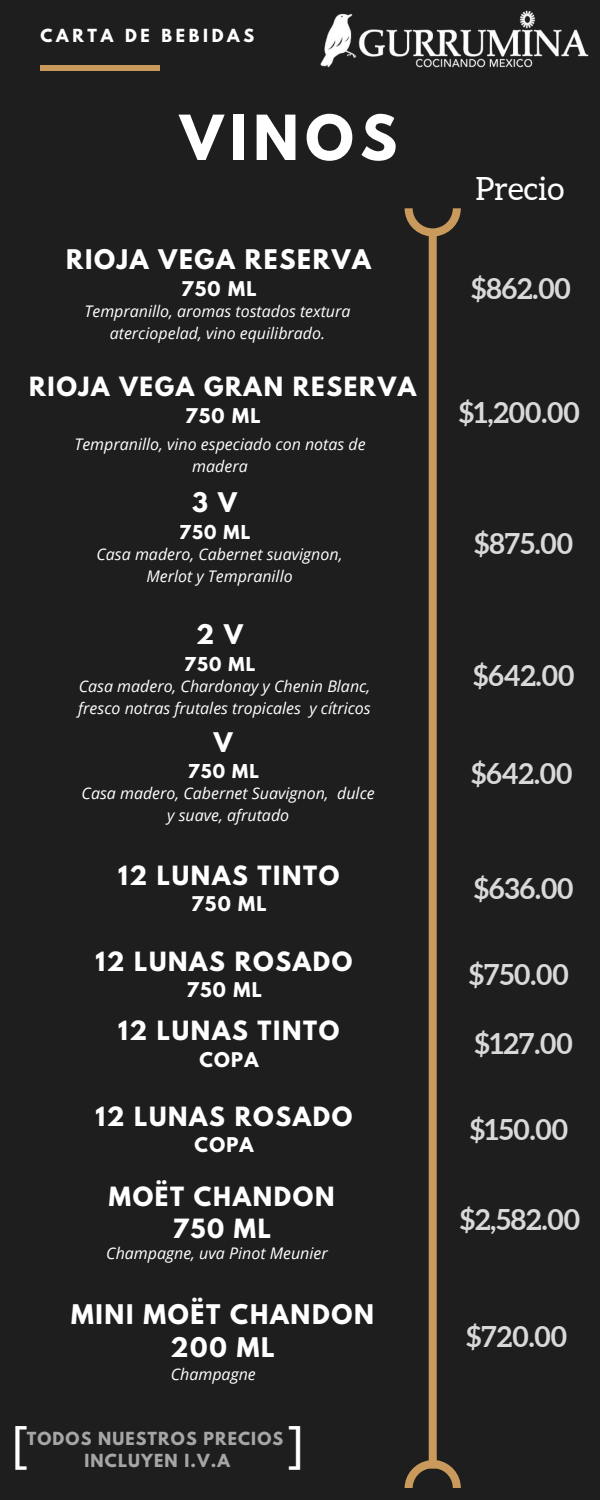
<style>
.page{position:relative;width:600px;height:1500px;background:#1e1e1e}
.page>*{position:absolute;margin:0;border:0;box-sizing:border-box;transform-origin:0 0}
.t1{font:700 55px "League Spartan";letter-spacing:.12em;color:#fff}
.t2{font:50px "Open Sans";color:#fff}
.t3{font:32px "Aleo";color:#fff}
.t4{font:700 28.6px "Aleo";color:#d9d9d9}
.t5{font:700 24px/33px "League Spartan";letter-spacing:.07em;color:#fff;text-align:center}
.t6{font:700 23.5px/32.2px "League Spartan";letter-spacing:.07em;color:#fff;text-align:center}
.t7{font:700 18px "League Spartan";letter-spacing:.07em;color:#fff}
.t8{font:700 17px "League Spartan";letter-spacing:.07em;color:#fff}
.t9{font:italic 16px/22.4px "Open Sans";color:#fff;text-align:center}
.t10{font:700 16px "League Spartan";letter-spacing:.07em;color:#a6a6a6}
.t11{font:700 16px "League Spartan";letter-spacing:.23em;color:#fff}
</style>
<div class="page">
<div style="left:40px;top:65px;width:120px;height:6px;background:#c99a5b"></div>
<svg style="left:405px;top:208px;width:56px;height:1280px"></svg>
<img style="left:320px;top:10px;width:269px;height:58px">
<p class="t11" style="left:41px;top:28px;width:215px">CARTA DE BEBIDAS</p>
<h1 class="t1" style="left:180px;top:111px;width:219px">VINOS</h1>
<h4 class="t5" style="left:66px;top:246px;width:306px">RIOJA VEGA RESERVA</h4>
<h4 class="t7" style="left:181px;top:280px;width:77px">750 ML</h4>
<h3 class="t9" style="left:84px;top:300px;width:268px">Tempranillo, aromas tostados textura aterciopelad, vino equilibrado.</h3>
<p class="t6" style="left:29px;top:374px;width:389px">RIOJA VEGA GRAN RESERVA</p>
<p class="t7" style="left:185px;top:406px;width:77px">750 ML</p>
<h4 class="t9" style="left:74px;top:432px;width:293px">Tempranillo, vino especiado con notas de madera</h4>
<p class="t5" style="left:192px;top:489px;width:46px">3 V</p>
<p class="t8" style="left:179px;top:523px;width:73px">750 ML</p>
<h3 class="t9" style="left:97px;top:542px;width:248px">Casa madero, Cabernet suavignon,<br>Merlot y Tempranillo</h3>
<h3 class="t5" style="left:196px;top:621px;width:48px">2 V</h3>
<h3 class="t8" style="left:184px;top:655px;width:73px">750 ML</h3>
<h5 class="t9" style="left:78px;top:674px;width:294px;text-align:left">Casa madero, Chardonay y Chenin Blanc, fresco notras frutales tropicales y cítricos</h5>
<h5 class="t5" style="left:214px;top:728px;width:20px">V</h5>
<h5 class="t8" style="left:188px;top:763px;width:73px">750 ML</h5>
<p class="t9" style="left:82px;top:782px;width:295px">Casa madero, Cabernet Suavignon, dulce y suave, afrutado</p>
<h4 class="t6" style="left:118px;top:863px;width:223px">12 LUNAS TINTO</h4>
<h4 class="t7" style="left:191px;top:895px;width:77px">750 ML</h4>
<h4 class="t6" style="left:95px;top:948px;width:259px">12 LUNAS ROSADO</h4>
<h4 class="t7" style="left:186px;top:981px;width:77px">750 ML</h4>
<h4 class="t6" style="left:118px;top:1018px;width:223px">12 LUNAS TINTO</h4>
<h4 class="t7" style="left:199px;top:1050px;width:61px">COPA</h4>
<h4 class="t6" style="left:95px;top:1104px;width:259px">12 LUNAS ROSADO</h4>
<h4 class="t7" style="left:195px;top:1136px;width:61px">COPA</h4>
<p class="t6" style="left:109px;top:1183px;width:227px">MOËT CHANDON<br>750 ML</p>
<h4 class="t9" style="left:106px;top:1242px;width:223px">Champagne, uva Pinot Meunier</h4>
<p class="t5" style="left:71px;top:1301px;width:304px">MINI MOËT CHANDON<br>200 ML</p>
<h3 class="t9" style="left:171px;top:1363px;width:86px">Champagne</h3>
<h3 class="t2" style="left:12px;top:1409px;width:18px">[</h3>
<h3 class="t2" style="left:288px;top:1409px;width:18px">]</h3>
<h4 class="t10" style="left:27px;top:1431px;width:258px">TODOS NUESTROS PRECIOS</h4>
<h4 class="t10" style="left:85px;top:1453px;width:147px">INCLUYEN I.V.A</h4>
<h2 class="t3" style="left:475px;top:170px;width:91px">Precio</h2>
<h3 class="t4" style="left:471px;top:273px;width:101px">$862.00</h3>
<p class="t4" style="left:459px;top:396px;width:122px">$1,200.00</p>
<h5 class="t4" style="left:474px;top:527px;width:100px">$875.00</h5>
<h3 class="t4" style="left:473px;top:659px;width:103px">$642.00</h3>
<p class="t4" style="left:471px;top:757px;width:103px">$642.00</p>
<h3 class="t4" style="left:474px;top:872px;width:101px">$636.00</h3>
<h3 class="t4" style="left:469px;top:958px;width:101px">$750.00</h3>
<h3 class="t4" style="left:475px;top:1028px;width:100px">$127.00</h3>
<h3 class="t4" style="left:470px;top:1113px;width:100px">$150.00</h3>
<p class="t4" style="left:460px;top:1203px;width:122px">$2,582.00</p>
<h5 class="t4" style="left:466px;top:1320px;width:102px">$720.00</h5>
</div>
